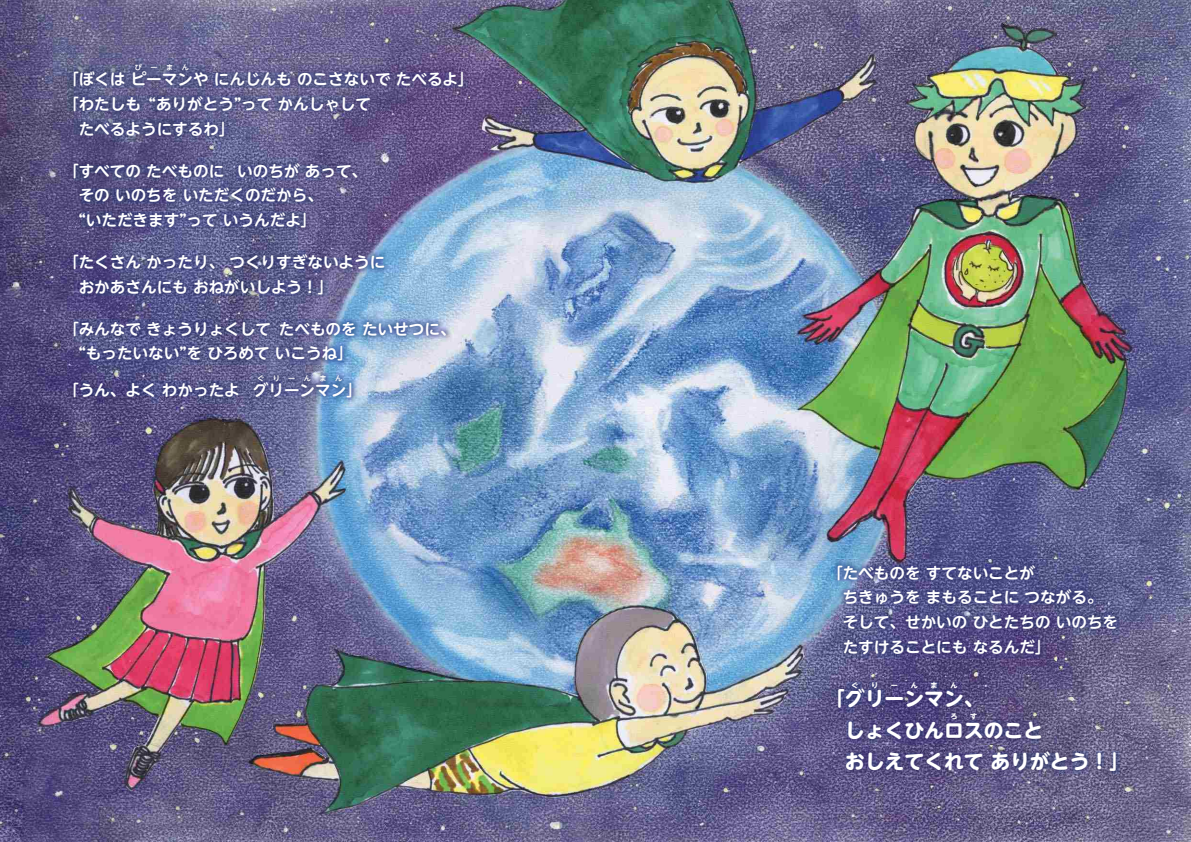
<style>
.page{position:relative;width:1191px;height:842px;background:#fff}
.page>*{position:absolute;margin:0;border:0;box-sizing:border-box;transform-origin:0 0}
.t1{font:19.8px "UD Shin M Go Pr 6 N Bold 90 pv RKSJ H";color:#fff}
.t2{font:15.6px/24.8px "UD Shin M Go Pr 6 N De Bold 90 pv RKSJ H";color:#fff}
.t3{font:7.1px "UD Shin M Go Pr 6 N De Bold 90 pv RKSJ H";color:#fff}
.t4{font:7.1px "UD Shin M Go Pr 6 N Bold 90 pv RKSJ H";color:#fff}
</style>
<div class="page">
<img style="left:0;top:0;width:1191px;height:842px">
<img style="left:831px;top:559px;width:291px;height:218px">
<img style="left:67px;top:59px;width:402px;height:344px">
<p class="t3" style="left:135px;top:65px;width:9px">ぴ</p>
<p class="t3" style="left:150px;top:65px;width:9px">ー</p>
<p class="t3" style="left:166px;top:65px;width:9px">ま</p>
<p class="t3" style="left:182px;top:65px;width:9px">ん</p>
<p class="t2" style="left:79px;top:94px;width:294px;text-indent:-16px">「わたしも “ありがとう”って かんしゃしてたべるようにするわ」</p>
<p class="t2" style="left:79px;top:160px;width:290px;text-indent:-16px">「すべての たべものに いのちが あって、その いのちを いただくのだから、<br>“いただきます”って いうんだよ」</p>
<p class="t2" style="left:79px;top:252px;width:308px;text-indent:-16px">「たくさん かったり、 つくりすぎないようにおかあさんにも おねがいしよう！」</p>
<p class="t2" style="left:79px;top:318px;width:378px;text-indent:-16px">「みんなで きょうりょくしてたべものを たいせつに、“もったいない”を ひろめて いこうね」</p>
<p class="t2" style="left:63px;top:379px;width:300px">「うん、よく わかったよ グリーンマン」</p>
<p class="t2" style="left:63px;top:69px;width:412px">「ぼくは ピーマンや にんじんも のこさないで たべるよ」</p>
<p class="t3" style="left:257px;top:376px;width:9px">ぐ</p>
<p class="t3" style="left:273px;top:376px;width:9px">り</p>
<p class="t3" style="left:288px;top:376px;width:9px">ー</p>
<p class="t3" style="left:304px;top:376px;width:9px">ん</p>
<p class="t3" style="left:319px;top:376px;width:9px">ま</p>
<p class="t3" style="left:335px;top:376px;width:9px">ん</p>
<p class="t2" style="left:842px;top:562px;width:277px;text-indent:-16px">「たべものを すてないことが<br>ちきゅうを まもることに つながる。そして、せかいの ひとたちの いのちをたすけることにも なるんだ」</p>
<p class="t1" style="left:825px;top:691px;width:160px">「グリーンマン、</p>
<p class="t4" style="left:851px;top:683px;width:9px">ぐ</p>
<p class="t4" style="left:871px;top:683px;width:9px">り</p>
<p class="t4" style="left:891px;top:683px;width:9px">ー</p>
<p class="t4" style="left:910px;top:683px;width:9px">ん</p>
<p class="t4" style="left:930px;top:683px;width:9px">ま</p>
<p class="t4" style="left:950px;top:683px;width:9px">ん</p>
<p class="t1" style="left:845px;top:723px;width:200px">しょくひんロスのこと</p>
<p class="t4" style="left:950px;top:714px;width:9px">ろ</p>
<p class="t4" style="left:970px;top:714px;width:9px">す</p>
<p class="t1" style="left:845px;top:754px;width:286px">おしえてくれて ありがとう！」</p>
</div>
